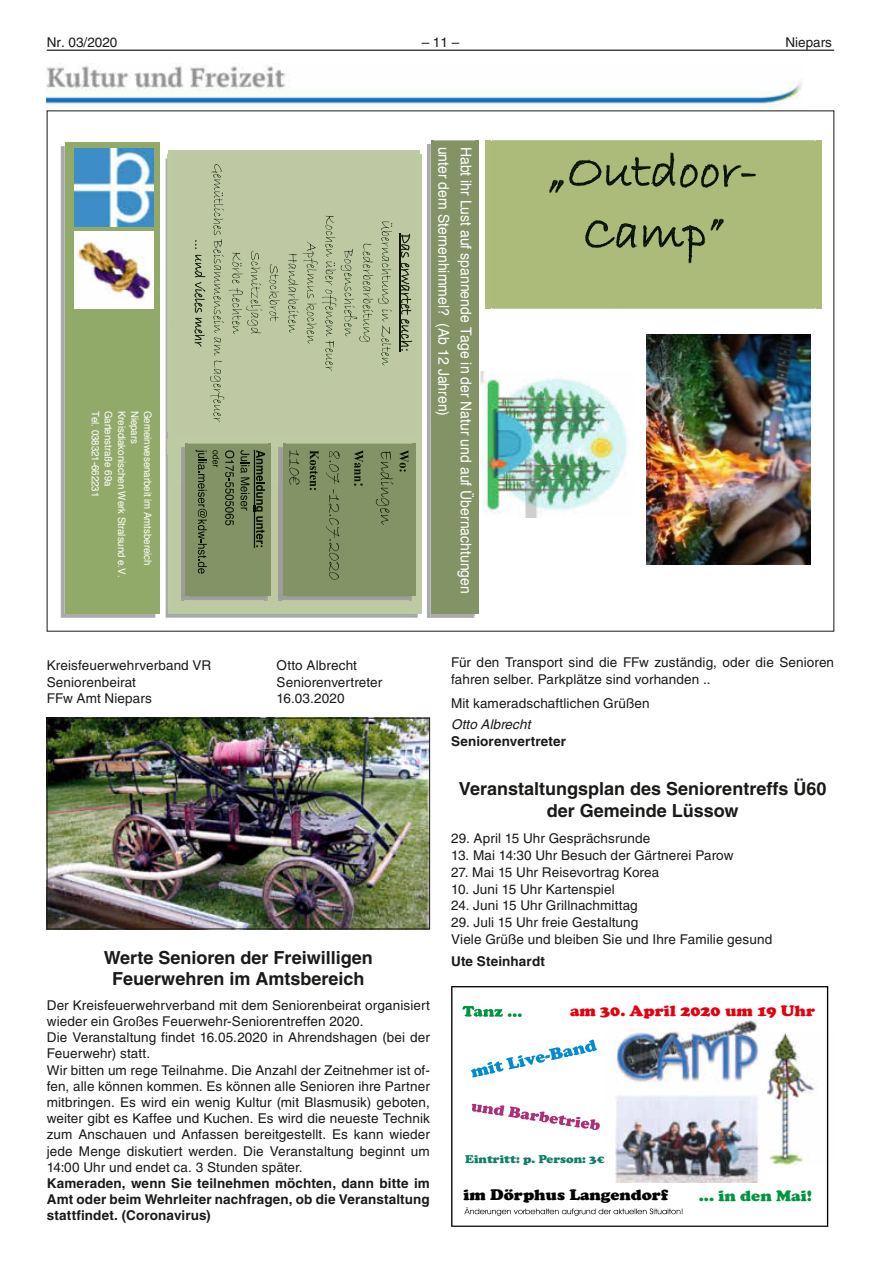
<style>
.page{position:relative;width:881px;height:1263px;background:#fff}
.page>*{position:absolute;margin:0;border:0;box-sizing:border-box;transform-origin:0 0}
.t1{font:700 18px/22.4px "Helvetica LT";color:#1a1a18;text-align:center}
.t2{font:15.6px "Xmmfbt CID Font+F1";color:#e3000f;scale:1.09 1}
.t3{font:15.6px "Xmmfbt CID Font+F1";color:#000;scale:1.09 1}
.t4{font:15.6px "Xmmfbt CID Font+F1";letter-spacing:.005em;color:#00963f;scale:1.1 1}
.t5{font:14.85px/22.4px "Nbwgbn Helvetica";color:#fff;scale:.94 1}
.t6{font:13.5px/16.2px "Helvetica LT";letter-spacing:.01em;color:#1a1a18}
.t7{font:700 13.5px/16.2px "Helvetica LT";letter-spacing:.01em;color:#1a1a18;text-align:justify}
.t8{font:italic 13.5px "Helvetica LT";letter-spacing:.005em;color:#1a1a18}
.t9{font:11.7px "Xmmfbt CID Font+F1";color:#13806a;scale:1.09 1}
.t10{font:10.35px/13px "Nbwgbn Helvetica";color:#fff;scale:.94 1}
.s1{font-family:"Helvetica"}
</style>
<div class="page">
<hr style="left:47px;top:50px;width:786px;height:1px;background:#1a1a18">
<img style="left:827px;top:1032px;width:2px;height:132px">
<svg style="left:451px;top:986px;width:376px;height:241px"></svg>
<svg style="left:464px;top:1207px;width:218px;height:9px"></svg>
<img style="left:606px;top:1019px;width:160px;height:163px">
<img style="left:61px;top:146px;width:94px;height:472px">
<div style="left:65px;top:143px;width:94px;height:471px;background:#91aa6a"></div>
<div style="left:485px;top:140px;width:336px;height:169px;background:#aebc7a"></div>
<img style="left:492px;top:140px;width:323px;height:169px">
<img style="left:549px;top:180px;width:14px;height:13px">
<svg style="left:550px;top:181px;width:12px;height:11px"></svg>
<img style="left:569px;top:160px;width:32px;height:26px">
<img style="left:569px;top:161px;width:31px;height:24px">
<img style="left:605px;top:165px;width:25px;height:21px">
<img style="left:630px;top:157px;width:20px;height:29px">
<img style="left:650px;top:153px;width:25px;height:34px">
<img style="left:652px;top:153px;width:22px;height:33px">
<img style="left:679px;top:164px;width:18px;height:24px">
<img style="left:680px;top:165px;width:16px;height:22px">
<img style="left:700px;top:164px;width:18px;height:24px">
<img style="left:701px;top:165px;width:16px;height:22px">
<img style="left:722px;top:165px;width:19px;height:22px">
<img style="left:740px;top:173px;width:15px;height:4px">
<svg style="left:741px;top:174px;width:14px;height:2px"></svg>
<img style="left:585px;top:220px;width:30px;height:28px">
<img style="left:585px;top:221px;width:29px;height:26px">
<img style="left:615px;top:223px;width:22px;height:25px">
<img style="left:616px;top:224px;width:19px;height:23px">
<img style="left:678px;top:226px;width:3px;height:18px">
<img style="left:642px;top:225px;width:36px;height:22px">
<img style="left:643px;top:226px;width:30px;height:21px">
<img style="left:682px;top:247px;width:1px;height:15px">
<img style="left:688px;top:225px;width:17px;height:38px">
<img style="left:683px;top:226px;width:21px;height:36px">
<svg style="left:681px;top:226px;width:7px;height:21px"></svg>
<svg style="left:710px;top:219px;width:13px;height:12px"></svg>
<img style="left:430px;top:144px;width:41px;height:474px">
<div style="left:431px;top:140px;width:47px;height:474px;background:#839366"></div>
<img style="left:434px;top:614px;width:37px;height:1px">
<img style="left:165px;top:561px;width:252px;height:57px">
<img style="left:165px;top:158px;width:3px;height:403px">
<div style="left:168px;top:150px;width:252px;height:459px;background:#bdcba2"></div>
<div style="left:167px;top:154px;width:252px;height:278px;background:#bdcba2"></div>
<svg style="left:400px;top:234px;width:12px;height:117px"></svg>
<img style="left:399px;top:234px;width:1px;height:118px">
<svg style="left:288px;top:216px;width:104px;height:155px"></svg>
<svg style="left:269px;top:264px;width:11px;height:57px"></svg>
<svg style="left:232px;top:251px;width:29px;height:83px"></svg>
<svg style="left:194px;top:164px;width:30px;height:258px"></svg>
<div style="left:167px;top:439px;width:252px;height:16px;background:#bdcba2"></div>
<div style="left:168px;top:478px;width:252px;height:136px;background:#bdcba2"></div>
<img style="left:264px;top:484px;width:152px;height:117px">
<img style="left:279px;top:484px;width:129px;height:117px">
<svg style="left:279px;top:447px;width:4px;height:37px"></svg>
<div style="left:283px;top:444px;width:132px;height:152px;background:#839366"></div>
<svg style="left:408px;top:596px;width:4px;height:4px"></svg>
<img style="left:286px;top:596px;width:122px;height:1px">
<img style="left:286px;top:443px;width:125px;height:94px">
<svg style="left:399px;top:450px;width:9px;height:21px"></svg>
<svg style="left:376px;top:451px;width:17px;height:74px"></svg>
<svg style="left:353px;top:450px;width:10px;height:36px"></svg>
<svg style="left:326px;top:451px;width:13px;height:129px"></svg>
<svg style="left:309px;top:450px;width:9px;height:40px"></svg>
<svg style="left:289px;top:450px;width:10px;height:35px"></svg>
<img style="left:75px;top:231px;width:78px;height:78px">
<img style="left:74px;top:148px;width:79px;height:79px">
<svg style="left:181px;top:447px;width:4px;height:37px"></svg>
<div style="left:185px;top:444px;width:86px;height:152px;background:#839366"></div>
<svg style="left:264px;top:596px;width:4px;height:4px"></svg>
<svg style="left:240px;top:450px;width:25px;height:97px"></svg>
<svg style="left:225px;top:450px;width:9px;height:75px"></svg>
<svg style="left:195px;top:450px;width:24px;height:124px"></svg>
<img style="left:646px;top:335px;width:164px;height:230px">
<img style="left:480px;top:372px;width:147px;height:145px">
<img style="left:47px;top:63px;width:441px;height:42px">
<img style="left:371px;top:63px;width:69px;height:42px">
<img style="left:488px;top:90px;width:58px;height:14px">
<img style="left:546px;top:90px;width:59px;height:14px">
<img style="left:605px;top:90px;width:58px;height:14px">
<img style="left:663px;top:81px;width:138px;height:25px">
<img style="left:49px;top:720px;width:378px;height:207px">
<div style="left:47px;top:718px;width:382px;height:211px;border:1px solid #1a1a18"></div>
<p class="t6" style="left:47px;top:34px;width:72px">Nr. 03/2020</p>
<p class="t6" style="left:421px;top:34px;width:39px">– 11 –</p>
<p class="t6" style="left:785px;top:34px;width:48px">Niepars</p>
<p class="t10" style="left:154px;top:411px;width:179px;rotate:90deg">Gemeinwesenarbeit im Amtsbereich<br>Niepars<br>Kreisdiakonischen Werk Stralsund e.V.<br>Gartenstra<span class="s1">ß</span>e 69a<br>Tel. 038321-662231</p>
<p class="t5" style="left:476px;top:147px;width:477px;rotate:90deg">Habt ihr Lust auf spannende Tage in der Natur und auf <span class="s1">Ü</span>bernachtungen unter dem Sternenhimmel? (Ab 12 Jahren)</p>
<p class="t6" style="left:47px;top:658px;width:166px">Kreisfeuerwehrverband VR</p>
<p class="t6" style="left:276px;top:658px;width:82px">Otto Albrecht</p>
<p class="t6" style="left:47px;top:674px;width:91px">Seniorenbeirat</p>
<p class="t6" style="left:276px;top:674px;width:107px">Seniorenvertreter</p>
<p class="t6" style="left:47px;top:690px;width:106px">FFw Amt Niepars</p>
<p class="t6" style="left:276px;top:690px;width:69px">16.03.2020</p>
<h1 class="t1" style="left:104px;top:946px;width:270px;line-height:21.6px">Werte Senioren der Freiwilligen<br>Feuerwehren im Amtsbereich</h1>
<p class="t6" style="left:47px;top:997px;width:384px">Der Kreisfeuerwehrverband mit dem Seniorenbeirat organisiert wieder ein Großes Feuerwehr-Seniorentreffen 2020.<br>Die Veranstaltung findet 16.05.2020 in Ahrendshagen (bei der Feuerwehr) statt.<br>Wir bitten um rege Teilnahme. Die Anzahl der Zeitnehmer ist of&shy;fen, alle können kommen. Es können alle Senioren ihre Partner mitbringen. Es wird ein wenig Kultur (mit Blasmusik) geboten, weiter gibt es Kaffee und Kuchen. Es wird die neueste Technik zum Anschauen und Anfassen bereitgestellt. Es kann wieder jede Menge diskutiert werden. Die Veranstaltung beginnt um 14:00 Uhr und endet ca. 3 Stunden später.</p>
<p class="t7" style="left:47px;top:1175px;width:384px">Kameraden, wenn Sie teilnehmen möchten, dann bitte im Amt oder beim Wehrleiter nachfragen, ob die Veranstaltung stattfindet. (Coronavirus)</p>
<p class="t6" style="left:451px;top:654px;width:384px;line-height:17px">Für den Transport sind die FFw zuständig, oder die Senioren fahren selber. Parkplätze sind vorhanden ..</p>
<p class="t6" style="left:451px;top:695px;width:200px">Mit kameradschaftlichen Grüßen</p>
<p class="t8" style="left:451px;top:717px;width:81px">Otto Albrecht</p>
<p class="t7" style="left:451px;top:733px;width:116px">Seniorenvertreter</p>
<h1 class="t1" style="left:458px;top:777px;width:369px">Veranstaltungsplan des Seniorentreffs Ü60 der Gemeinde Lüssow</h1>
<p class="t6" style="left:451px;top:830px;width:200px">29. April 15 Uhr Gesprächsrunde</p>
<p class="t6" style="left:451px;top:847px;width:284px">13. Mai 14:30 Uhr Besuch der Gärtnerei Parow</p>
<p class="t6" style="left:451px;top:864px;width:209px">27. Mai 15 Uhr Reisevortrag Korea</p>
<p class="t6" style="left:451px;top:881px;width:165px">10. Juni 15 Uhr Kartenspiel</p>
<p class="t6" style="left:451px;top:897px;width:188px">24. Juni 15 Uhr Grillnachmittag</p>
<p class="t6" style="left:451px;top:914px;width:322px;line-height:17px">29. Juli 15 Uhr freie Gestaltung<br>Viele Grüße und bleiben Sie und Ihre Familie gesund</p>
<p class="t7" style="left:451px;top:952px;width:95px">Ute Steinhardt</p>
<p class="t2" style="left:570px;top:1001px;width:226px">am 30. April 2020 um 19 Uhr</p>
<p class="t9" style="left:465px;top:1152px;width:129px">Eintritt: p. Person: 3€</p>
<p class="t3" style="left:463px;top:1185px;width:189px">im Dörphus Langendorf</p>
<p class="t4" style="left:698px;top:1187px;width:104px">... in den Mai!</p>
</div>
